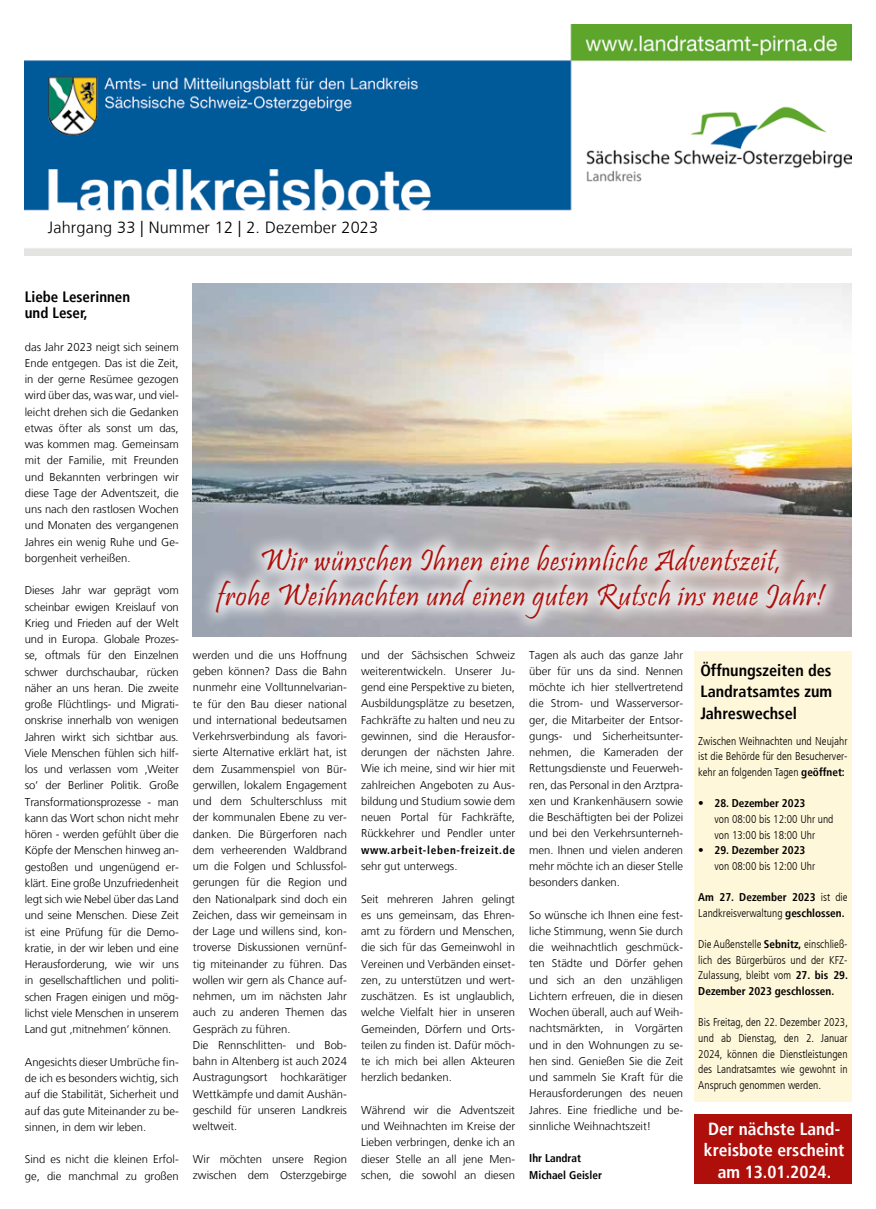
<style>
.page{position:relative;width:876px;height:1209px;background:#fff}
.page>*{position:absolute;margin:0;border:0;box-sizing:border-box;transform-origin:0 0}
.t1{font:31.25px/35px "Pristina";letter-spacing:.02em;color:#ae0f0a;text-align:center}
.t2{font:700 condensed 17.5px/21.2px "Frutiger";color:#fff;text-align:center}
.t3{font:700 condensed 16.25px/21.2px "Frutiger";color:#000;text-align:justify}
.t4{font:300 16.25px "Frutiger";letter-spacing:.01em;color:#000}
.t5{font:700 condensed 15px/16.2px "Frutiger";color:#000}
.t6{font:300 11.25px/16.2px "Frutiger";color:#000;text-align:justify}
.t7{font:300 condensed 11.25px/15.6px "Frutiger";color:#000;text-align:justify}
.t8{font:700 condensed 11.25px/15.6px "Frutiger";color:#000}
.t9{font:700 condensed 11.25px "Frutiger";letter-spacing:.06em;color:#000}
.s1{font-weight:700}
.s2{font-weight:300}
</style>
<div class="page">
<img style="left:25px;top:25px;width:825px;height:230px">
<div style="left:693px;top:1114px;width:157px;height:69px;background:#ae0f0a"></div>
<div style="left:693px;top:650px;width:157px;height:451px;background:#fff7d9"></div>
<img style="left:193px;top:283px;width:657px;height:353px">
<div style="left:200px;top:529px;width:642px;height:106px;background:#fff;opacity:.75"></div>
<h3 class="t4" style="left:48px;top:218px;width:331px">Jahrgang 33 | Nummer 12 | 2. Dezember 2023</h3>
<h3 class="t5" style="left:25px;top:288px;width:107px">Liebe Leserinnen und Leser,</h3>
<p class="t6" style="left:25px;top:338px;width:155px">das Jahr 2023 neigt sich seinem Ende entgegen. Das ist die Zeit, in der gerne Resümee gezogen wird über das, was war, und viel&shy;leicht drehen sich die Gedanken etwas öfter als sonst um das, was kommen mag. Gemeinsam mit der Familie, mit Freunden und Bekannten verbringen wir diese Tage der Adventszeit, die uns nach den rastlosen Wochen und Monaten des vergangenen Jahres ein wenig Ruhe und Ge&shy;borgenheit verheißen.</p>
<p class="t6" style="left:25px;top:582px;width:155px">Dieses Jahr war geprägt vom scheinbar ewigen Kreislauf von Krieg und Frieden auf der Welt und in Europa. Globale Prozes&shy;se, oftmals für den Einzelnen schwer durchschaubar, rücken näher an uns heran. Die zweite große Flüchtlings- und Migrati&shy;onskrise innerhalb von wenigen Jahren wirkt sich sichtbar aus.<br>Viele Menschen fühlen sich hilf&shy;los und verlassen vom ‚Weiter so‘ der Berliner Politik. Große Transformationsprozesse - man kann das Wort schon nicht mehr hören - werden gefühlt über die Köpfe der Menschen hinweg an&shy;gestoßen und ungenügend er&shy;klärt. Eine große Unzufriedenheit legt sich wie Nebel über das Land und seine Menschen. Diese Zeit ist eine Prüfung für die Demo&shy;kratie, in der wir leben und eine Herausforderung, wie wir uns in gesellschaftlichen und politi&shy;schen Fragen einigen und mög&shy;lichst viele Menschen in unserem Land gut ‚mitnehmen‘ können.</p>
<p class="t6" style="left:25px;top:1053px;width:155px">Angesichts dieser Umbrüche fin&shy;de ich es besonders wichtig, sich auf die Stabilität, Sicherheit und auf das gute Miteinander zu be&shy;sinnen, in dem wir leben.</p>
<p class="t6" style="left:25px;top:1151px;width:155px">Sind es nicht die kleinen Erfol&shy;ge, die manchmal zu großen</p>
<h1 class="t1" style="left:217px;top:546px;width:608px">Wir wünschen Ihnen eine besinnliche Adventszeit,<br>frohe Weihnachten und einen guten Rutsch ins neue Jahr!</h1>
<p class="t6" style="left:193px;top:647px;width:155px;text-align:left">werden und die uns Hoffnung geben können? Dass die Bahn nunmehr eine Volltunnelvarian&shy;te für den Bau dieser national und international bedeutsamen<br>Verkehrsverbindung als favori&shy;sierte Alternative erklärt hat, ist dem Zusammenspiel von Bür&shy;gerwillen, lokalem Engagement und dem Schulterschluss mit der kommunalen Ebene zu ver&shy;danken. Die Bürgerforen nach dem verheerenden Waldbrand um die Folgen und Schlussfol&shy;gerungen für die Region und den Nationalpark sind doch ein<br>Zeichen, dass wir gemeinsam in der Lage und willens sind, kon&shy;troverse Diskussionen vernünf&shy;tig miteinander zu führen. Das wollen wir gern als Chance auf&shy;nehmen, um im nächsten Jahr auch zu anderen Themen das<br>Gespräch zu führen.<br>Die Rennschlitten- und Bob&shy;bahn in Altenberg ist auch 2024<br>Austragungsort hochkarätiger<br>Wettkämpfe und damit Aushän&shy;geschild für unseren Landkreis weltweit.</p>
<p class="t6" style="left:193px;top:1150px;width:155px">Wir möchten unsere Region zwischen dem Osterzgebirge</p>
<p class="t6" style="left:361px;top:646px;width:155px">und der Sächsischen Schweiz weiterentwickeln. Unserer Ju&shy;gend eine Perspektive zu bieten, Ausbildungsplätze zu besetzen, Fachkräfte zu halten und neu zu gewinnen, sind die Herausfor&shy;derungen der nächsten Jahre.<br>Wie ich meine, sind wir hier mit zahlreichen Angeboten zu Aus&shy;bildung und Studium sowie dem neuen Portal für Fachkräfte, Rückkehrer und Pendler unter</p>
<p class="t9" style="left:361px;top:843px;width:155px">www.arbeit-leben-freizeit.de</p>
<p class="t6" style="left:361px;top:858px;width:98px">sehr gut unterwegs.</p>
<p class="t6" style="left:361px;top:890px;width:155px">Seit mehreren Jahren gelingt es uns gemeinsam, das Ehren&shy;amt zu fördern und Menschen, die sich für das Gemeinwohl in Vereinen und Verbänden einset&shy;zen, zu unterstützen und wert&shy;zuschätzen. Es ist unglaublich, welche Vielfalt hier in unseren Gemeinden, Dörfern und Orts&shy;teilen zu finden ist. Dafür möch&shy;te ich mich bei allen Akteuren herzlich bedanken.</p>
<p class="t6" style="left:361px;top:1101px;width:155px">Während wir die Adventszeit und Weihnachten im Kreise der Lieben verbringen, denke ich an dieser Stelle an all jene Men&shy;schen, die sowohl an diesen</p>
<p class="t6" style="left:529px;top:646px;width:155px">Tagen als auch das ganze Jahr über für uns da sind. Nennen möchte ich hier stellvertretend die Strom- und Wasserversor&shy;ger, die Mitarbeiter der Entsor&shy;gungs- und Sicherheitsunter&shy;nehmen, die Kameraden der Rettungsdienste und Feuerweh&shy;ren, das Personal in den Arztpra&shy;xen und Krankenhäusern sowie die Beschäftigten bei der Polizei und bei den Verkehrsunterneh&shy;men. Ihnen und vielen anderen mehr möchte ich an dieser Stelle besonders danken.</p>
<p class="t6" style="left:529px;top:906px;width:155px">So wünsche ich Ihnen eine fest&shy;liche Stimmung, wenn Sie durch die weihnachtlich geschmück&shy;ten Städte und Dörfer gehen und sich an den unzähligen Lichtern erfreuen, die in diesen Wochen überall, auch auf Weih&shy;nachtsmärkten, in Vorgärten und in den Wohnungen zu se&shy;hen sind. Genießen Sie die Zeit und sammeln Sie Kraft für die Herausforderungen des neuen Jahres. Eine friedliche und be&shy;sinnliche Weihnachtszeit!</p>
<p class="t8" style="left:529px;top:1150px;width:74px;line-height:16.2px">Ihr Landrat<br>Michael Geisler</p>
<h3 class="t3" style="left:700px;top:660px;width:133px">Öffnungszeiten des Landratsamtes zum Jahreswechsel</h3>
<p class="t7" style="left:698px;top:733px;width:151px">Zwischen Weihnachten und Neujahr ist die Behörde für den Besucherver&shy;kehr an folgenden Tagen <span class="s1">geöffnet:</span></p>
<p class="t8" style="left:698px;top:795px;width:108px">• 28. Dezember 2023</p>
<p class="t7" style="left:714px;top:811px;width:120px">von 08:00 bis 12:00 Uhr und von 13:00 bis 18:00 Uhr</p>
<p class="t8" style="left:698px;top:842px;width:108px">• 29. Dezember 2023</p>
<p class="t7" style="left:714px;top:858px;width:102px">von 08:00 bis 12:00 Uhr</p>
<p class="t8" style="left:698px;top:889px;width:151px">Am 27. Dezember 2023 <span class="s2">ist die<br>Landkreisverwaltung</span> geschlossen.</p>
<p class="t7" style="left:698px;top:936px;width:151px">Die Außenstelle <span class="s1">Sebnitz,</span> einschließ&shy;lich des Bürgerbüros und der KFZ-Zulassung, bleibt vom <span class="s1">27. bis 29.<br>Dezember 2023 geschlossen.</span></p>
<p class="t7" style="left:698px;top:1014px;width:151px">Bis Freitag, den 22. Dezember 2023, und ab Dienstag, den 2. Januar 2024, können die Dienstleistungen des Landratsamtes wie gewohnt in Anspruch genommen werden.</p>
<h2 class="t2" style="left:703px;top:1118px;width:142px">Der nächste Land&shy;kreisbote erscheint am 13.01.2024.</h2>
</div>
